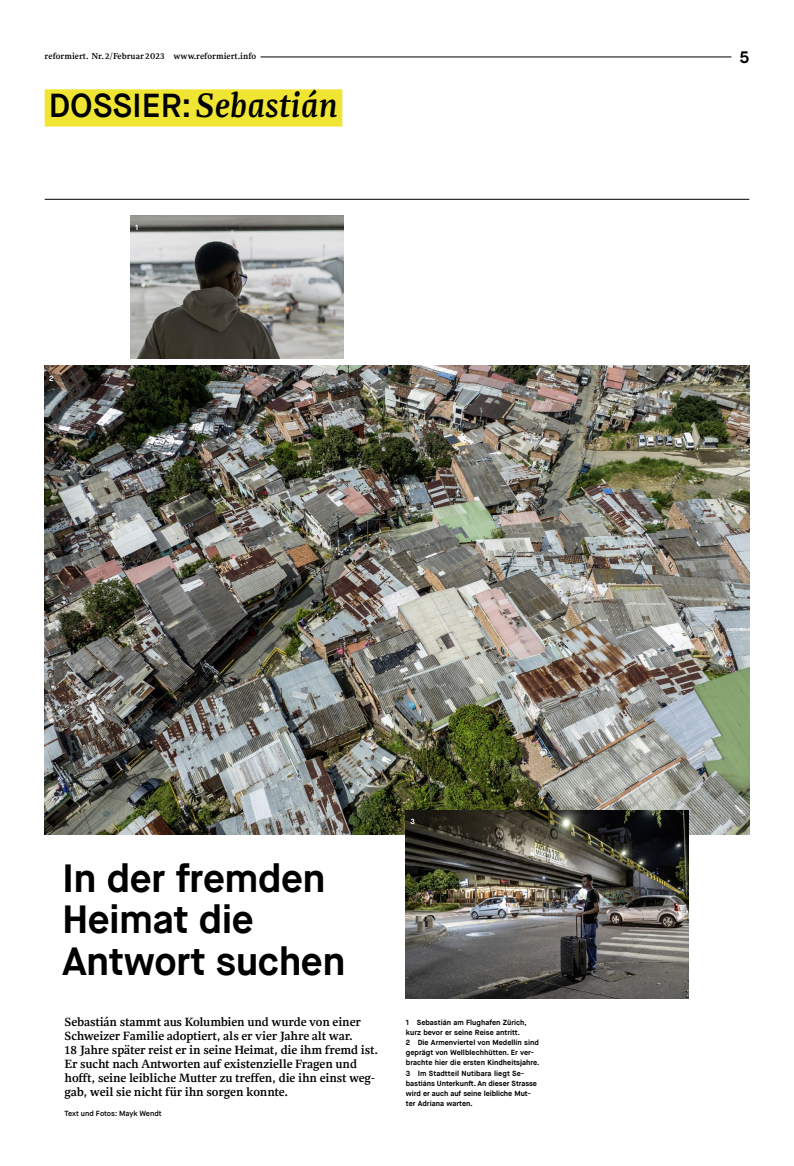
<style>
.page{position:relative;width:794px;height:1166px;background:#fff}
.page>*{position:absolute;margin:0;border:0;box-sizing:border-box;transform-origin:0 0}
.t1{font:700 39.38px/41.4px "Maison Neue";letter-spacing:-.015em;color:#000}
.t2{font:italic 700 35px "NN Rekja";color:#000}
.t3{font:700 16.62px "Maison Neue";color:#000}
.t4{font:700 12.25px/14px "NN Rekja";letter-spacing:-.015em;color:#000}
.t5{font:700 8.75px "NN Rekja";color:#000}
.t6{font:700 7.44px/10.2px "Maison Neue";color:#000}
.t7{font:600 7.44px "Maison Neue";color:#000}
.t8{font:700 7.44px "Maison Neue";color:#fff}
.s1{font-family:"Maison Neue";font-weight:600;font-style:normal;font-size:33.25px}
</style>
<div class="page">
<div style="left:45px;top:89px;width:297px;height:38px;background:#efe532"></div>
<hr style="left:45px;top:199px;width:704px;height:1px;background:#000">
<hr style="left:260px;top:57px;width:471px;height:1px;background:#000">
<img style="left:45px;top:366px;width:704px;height:468px">
<img style="left:130px;top:216px;width:214px;height:142px">
<img style="left:406px;top:810px;width:282px;height:189px">
<p class="t5" style="left:45px;top:51px;width:213px">reformiert. Nr.2/Februar 2023 www.reformiert.info</p>
<h3 class="t3" style="left:739px;top:46px;width:11px">5</h3>
<h2 class="t2" style="left:49px;top:82px;width:291px"><span class="s1">DOSSIER:</span>Sebastián</h2>
<p class="t8" style="left:49px;top:374px;width:6px">2</p>
<p class="t8" style="left:135px;top:222px;width:5px">1</p>
<h1 class="t1" style="left:62px;top:858px;width:285px">In der fremden<br>Heimat die<br>Antwort suchen</h1>
<p class="t4" style="left:64px;top:1014px;width:315px">Sebastián stammt aus Kolumbien und wurde von einer Schweizer Familie adoptiert, als er vier Jahre alt war.<br>18 Jahre später reist er in seine Heimat, die ihm fremd ist.<br>Er sucht nach Antworten auf existenzielle Fragen und hofft, seine leibliche Mutter zu treffen, die ihn einst weg&shy;gab, weil sie nicht für ihn sorgen konnte.</p>
<p class="t7" style="left:64px;top:1109px;width:99px">Text und Fotos: Mayk Wendt</p>
<p class="t8" style="left:410px;top:817px;width:6px">3</p>
<p class="t6" style="left:406px;top:1017px;width:135px">1 Sebastián am Flughafen Zürich, kurz bevor er seine Reise antritt.<br>2 Die Armenviertel von Medellín sind geprägt von Wellblechhütten. Er ver&shy;brachte hier die ersten Kindheitsjahre.<br>3 Im Stadtteil Nutibara liegt Se&shy;bastiáns Unterkunft. An dieser Strasse wird er auch auf seine leibliche Mut-- ter Adriana warten.</p>
</div>
